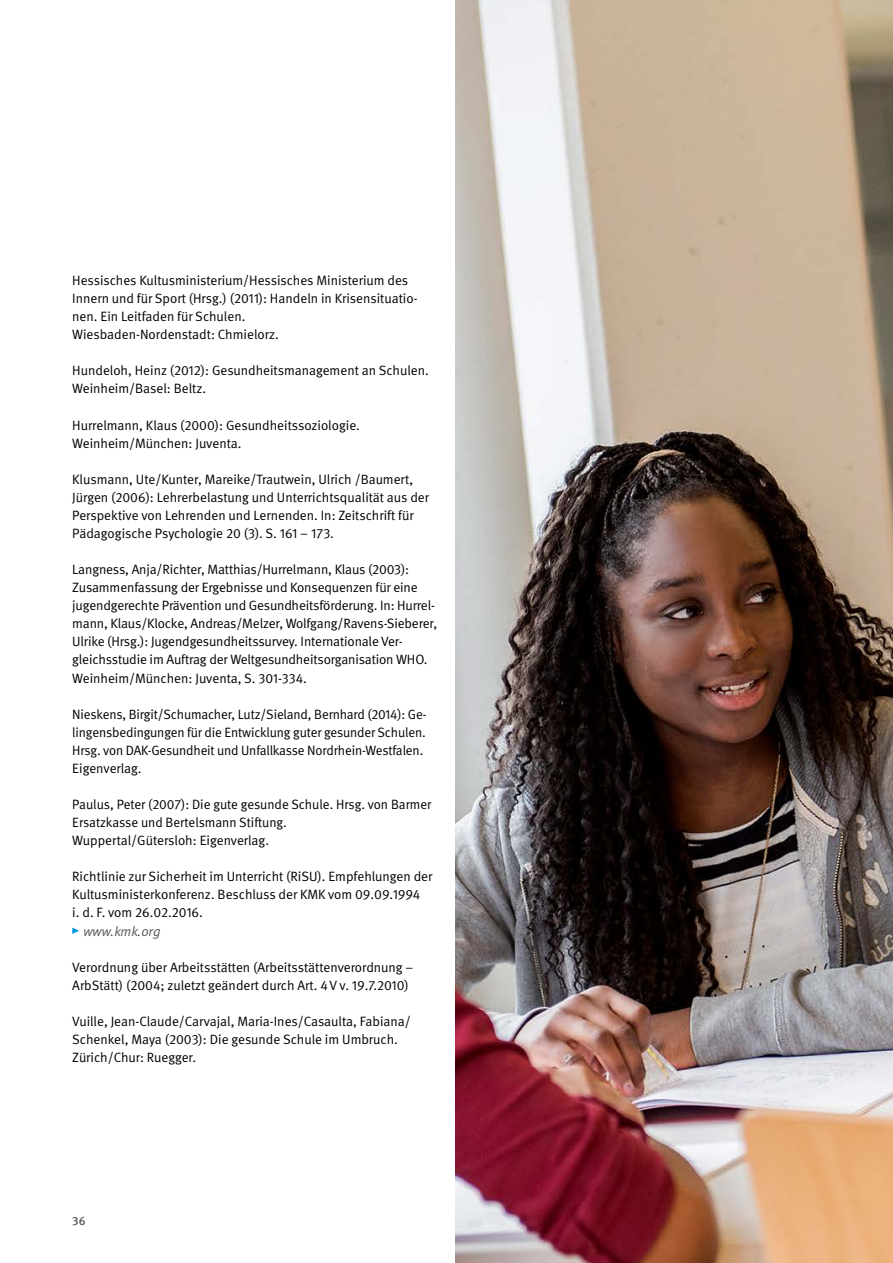
<style>
.page{position:relative;width:893px;height:1263px;background:#fff}
.page>*{position:absolute;margin:0;border:0;box-sizing:border-box;transform-origin:0 0}
.FT{font:13.5px/18px "DGUV Meta";letter-spacing:-.005em;color:#000}
.FT-2{font:italic 13.5px "DGUV Meta";color:#565656}
.t1{font:500 12px "DGUV Meta";color:#565656}
</style>
<div class="page">
<svg style="left:72px;top:927px;width:7px;height:7px"></svg>
<img style="left:455px;top:0;width:438px;height:1263px">
<p class="FT" style="left:72px;top:272px;width:347px">Hessisches Kultusministerium/Hessisches Ministerium des Innern und für Sport (Hrsg.) (2011): Handeln in Krisensituatio&shy;nen. Ein Leitfaden für Schulen.<br>Wiesbaden-Nordenstadt: Chmielorz.</p>
<p class="FT" style="left:72px;top:362px;width:358px">Hundeloh, Heinz (2012): Gesundheitsmanagement an Schulen.<br>Weinheim/Basel: Beltz.</p>
<p class="FT" style="left:72px;top:416px;width:289px">Hurrelmann, Klaus (2000): Gesundheitssoziologie.<br>Weinheim/München: Juventa.</p>
<p class="FT" style="left:72px;top:470px;width:358px">Klusmann, Ute/Kunter, Mareike/Trautwein, Ulrich /Baumert, Jürgen (2006): Lehrerbelastung und Unterrichtsqualität aus der Perspektive von Lehrenden und Lernenden. In: Zeitschrift für Pädagogische Psychologie 20 (3). S. 161 – 173.</p>
<p class="FT" style="left:72px;top:561px;width:366px">Langness, Anja/Richter, Matthias/Hurrelmann, Klaus (2003):<br>Zusammenfassung der Ergebnisse und Konsequenzen für eine jugendgerechte Prävention und Gesundheitsförderung. In: Hurrel&shy;mann, Klaus/Klocke, Andreas/Melzer, Wolfgang/Ravens-Sieberer, Ulrike (Hrsg.): Jugendgesundheitssurvey. Internationale Ver&shy;gleichsstudie im Auftrag der Weltgesundheitsorganisation WHO.<br>Weinheim/München: Juventa, S. 301-334.</p>
<p class="FT" style="left:72px;top:705px;width:356px">Nieskens, Birgit/Schumacher, Lutz/Sieland, Bernhard (2014): Ge&shy;lingensbedingungen für die Entwicklung guter gesunder Schulen.<br>Hrsg. von DAK-Gesundheit und Unfallkasse Nordrhein-Westfalen.<br>Eigenverlag.</p>
<p class="FT" style="left:72px;top:796px;width:361px">Paulus, Peter (2007): Die gute gesunde Schule. Hrsg. von Barmer<br>Ersatzkasse und Bertelsmann Stiftung.<br>Wuppertal/Gütersloh: Eigenverlag.</p>
<p class="FT" style="left:72px;top:868px;width:362px">Richtlinie zur Sicherheit im Unterricht (RiSU). Empfehlungen der<br>Kultusministerkonferenz. Beschluss der KMK vom 09.09.1994<br>i. d. F. vom 26.02.2016.</p>
<p class="FT-2" style="left:83px;top:923px;width:79px">www.kmk.org</p>
<p class="FT" style="left:72px;top:958px;width:343px">Verordnung über Arbeitsstätten (Arbeitsstättenverordnung –<br>ArbStätt) (2004; zuletzt geändert durch Art. 4V v. 19.7.2010)</p>
<p class="FT" style="left:72px;top:1012px;width:340px">Vuille, Jean-Claude/Carvajal, Maria-Ines/Casaulta, Fabiana/<br>Schenkel, Maya (2003): Die gesunde Schule im Umbruch.<br>Zürich/Chur: Ruegger.</p>
<p class="t1" style="left:72px;top:1213px;width:15px">36</p>
</div>
